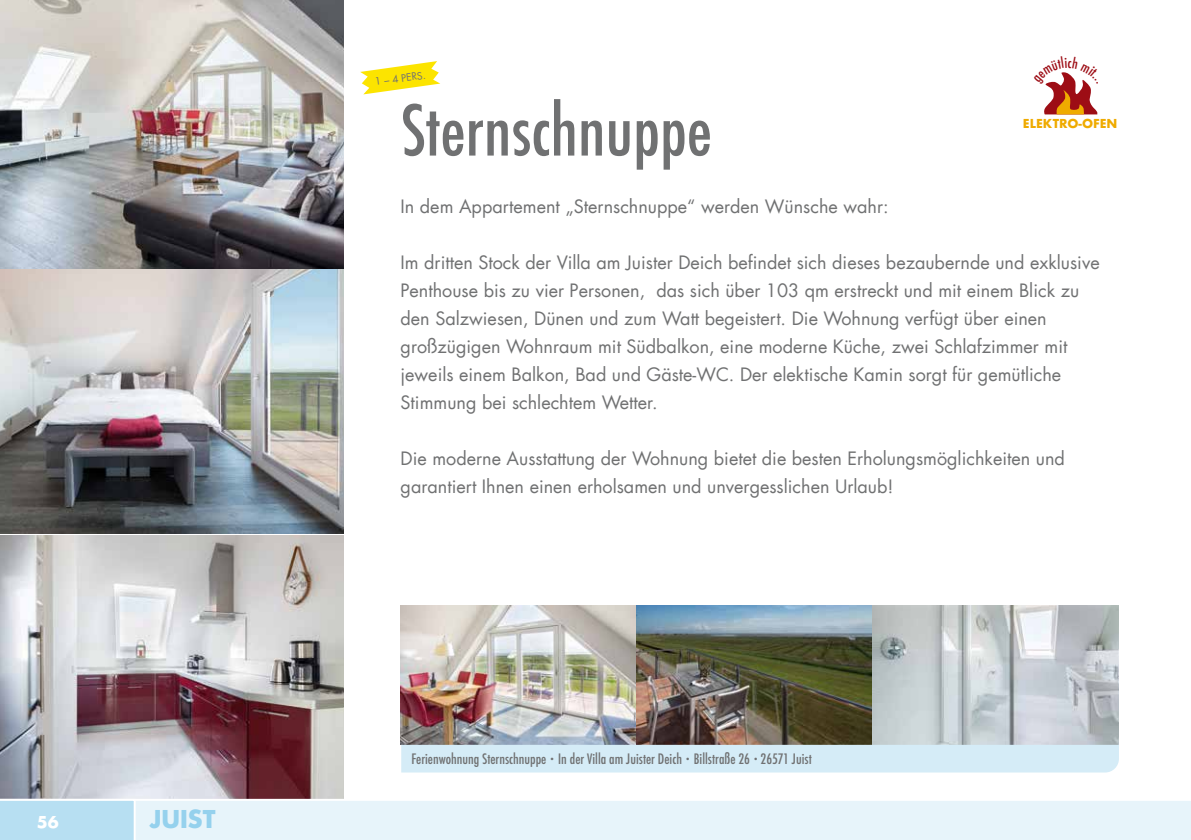
<style>
.page{position:relative;width:1191px;height:840px;background:#fff}
.page>*{position:absolute;margin:0;border:0;box-sizing:border-box;transform-origin:0 0}
.t1{font:500 condensed 68px "Futura";color:#707172}
.t2{font:700 24px "Futura LT";color:#95d1ed}
.t3{font:18px/28px "Futura LT";color:#707172}
.t4{font:700 16px "Futura LT";color:#fff}
.t5{font:500 condensed 14px "Futura";color:#707172}
.t6{font:700 12px "Futura";color:#efab00}
.t7{font:10px "Futura LT";color:#707172}
.s1{font-size:8px}
</style>
<div class="page">
<img style="left:0;top:535px;width:344px;height:263px">
<img style="left:0;top:268px;width:344px;height:265px">
<img style="left:0;top:0;width:344px;height:268px">
<img style="left:400px;top:605px;width:236px;height:139px">
<img style="left:636px;top:605px;width:483px;height:139px">
<svg style="left:360px;top:61px;width:80px;height:33px"></svg>
<div style="left:401px;top:744px;width:718px;height:28px;background:#d5ecf7"></div>
<svg style="left:136px;top:798px;width:1055px;height:41px;background:#e8f4f9"></svg>
<svg style="left:0;top:798px;width:136px;height:41px;background:#bbe0f2"></svg>
<svg style="left:1044px;top:72px;width:54px;height:42px"></svg>
<p class="t4" style="left:37px;top:811px;width:23px">56</p>
<h2 class="t2" style="left:150px;top:803px;width:67px">JUIST</h2>
<p class="t7" style="left:374px;top:75px;width:53px;rotate:-8deg">1 – 4 PERS.</p>
<h1 class="t1" style="left:400px;top:87px;width:313px">Sternschnuppe</h1>
<p class="t3" style="left:400px;top:192px;width:489px">In dem Appartement „Sternschnuppe“ werden Wünsche wahr:</p>
<p class="t3" style="left:400px;top:248px;width:700px">Im dritten Stock der Villa am Juister Deich befindet sich dieses bezaubernde und exklusive Penthouse bis zu vier Personen, das sich über 103 qm erstreckt und mit einem Blick zu den Salzwiesen, Dünen und zum Watt begeistert. Die Wohnung verfügt über einen großzügigen Wohnraum mit Südbalkon, eine moderne Küche, zwei Schlafzimmer mit jeweils einem Balkon, Bad und Gäste-WC. Der elektische Kamin sorgt für gemütliche Stimmung bei schlechtem Wetter.</p>
<p class="t3" style="left:400px;top:444px;width:666px">Die moderne Ausstattung der Wohnung bietet die besten Erholungsmöglichkeiten und garantiert Ihnen einen erholsamen und unvergesslichen Urlaub!</p>
<p class="t6" style="left:1022px;top:115px;width:96px">ELEKTRO-OFEN</p>
<p class="t5" style="left:411px;top:749px;width:402px">Ferienwohnung Sternschnuppe <span class="s1">•</span> In der Villa am Juister Deich <span class="s1">•</span> Billstraße 26 <span class="s1">•</span> 26571 Juist</p>
</div>
